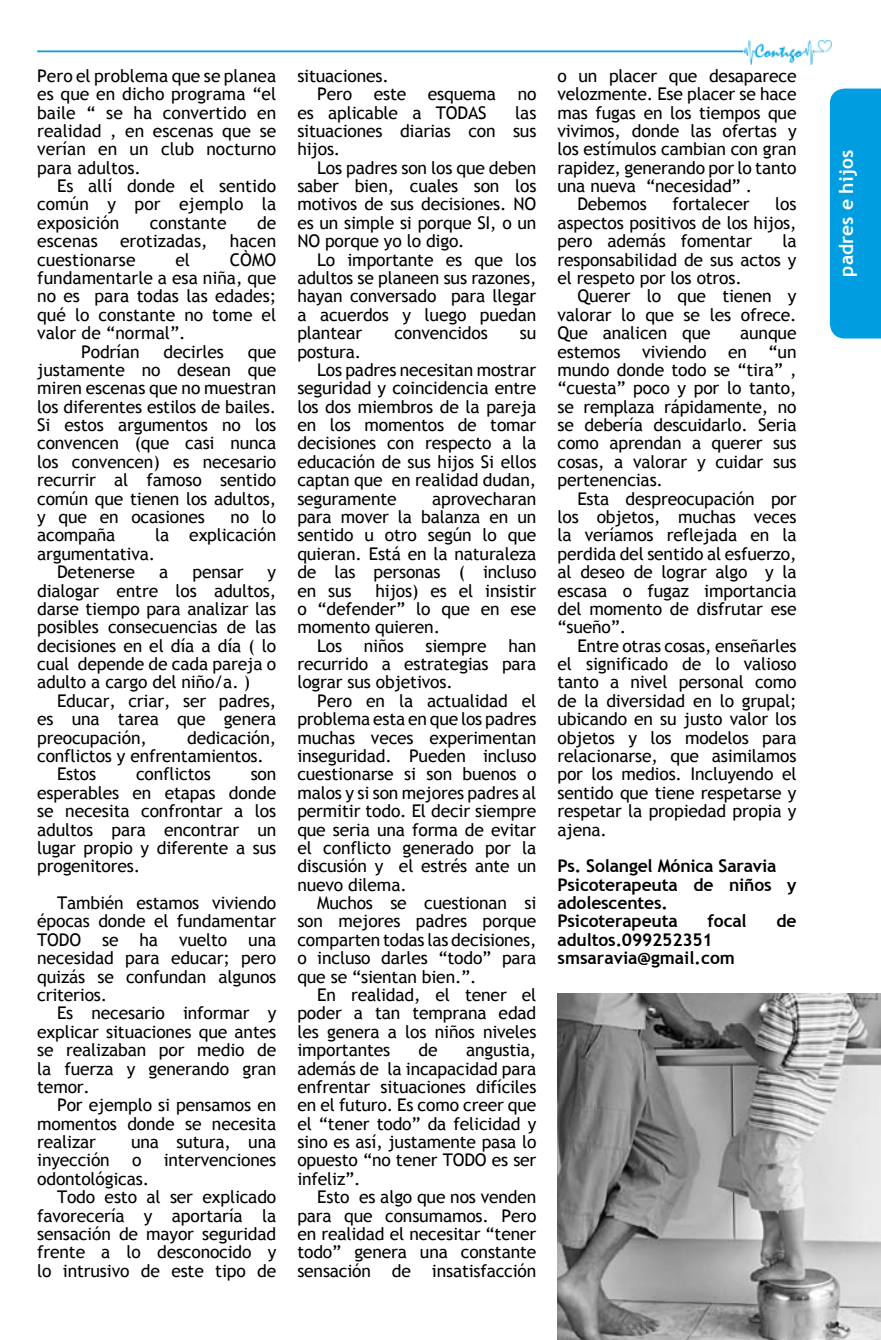
<style>
.page{position:relative;width:881px;height:1340px;background:#fff}
.page>*{position:absolute;margin:0;border:0;box-sizing:border-box;transform-origin:0 0}
.t1{font:700 19.25px "Trebuchet MS";color:#fff}
.t2{font:17.5px/18.4px "Trebuchet MS";letter-spacing:-.01em;color:#000;text-align:justify}
.t3{font:700 17.5px/18.4px "Trebuchet MS";letter-spacing:-.01em;color:#000}
</style>
<div class="page">
<hr style="left:37px;top:50px;width:708px;height:2px;background:#009ee0">
<img style="left:743px;top:41px;width:88px;height:23px">
<div style="left:829px;top:89px;width:52px;height:249px;background:#009ee0"></div>
<img style="left:557px;top:993px;width:324px;height:346px">
<p class="t2" style="left:37px;top:67px;width:240px">Pero el problema que se planea es que en dicho programa “el baile “ se ha convertido en realidad , en escenas que se verían en un club nocturno para adultos.</p>
<p class="t2" style="left:37px;top:177px;width:240px;text-indent:20px">Es allí donde el sentido común y por ejemplo la exposición</p>
<p class="t2" style="left:150px;top:214px;width:78px">constante</p>
<p class="t2" style="left:257px;top:214px;width:21px">de</p>
<p class="t2" style="left:37px;top:232px;width:62px">escenas</p>
<p class="t2" style="left:120px;top:232px;width:89px">erotizadas,</p>
<p class="t2" style="left:230px;top:232px;width:48px">hacen</p>
<p class="t2" style="left:37px;top:250px;width:100px">cuestionarse</p>
<p class="t2" style="left:175px;top:250px;width:16px">el</p>
<p class="t2" style="left:230px;top:250px;width:48px">CÒMO</p>
<p class="t2" style="left:37px;top:269px;width:240px">fundamentarle a esa niña, que</p>
<p class="t2" style="left:37px;top:287px;width:240px">no es para todas las edades;</p>
<p class="t2" style="left:37px;top:305px;width:240px">qué lo constante no tome el</p>
<p class="t2" style="left:37px;top:324px;width:150px">valor de “normal”.</p>
<p class="t2" style="left:81px;top:342px;width:60px">Podrían</p>
<p class="t2" style="left:163px;top:342px;width:62px">decirles</p>
<p class="t2" style="left:37px;top:342px;width:240px;text-indent:210px">que justamente no desean que miren escenas que no muestran los diferentes estilos de bailes.<br>Si estos argumentos no los convencen (que casi nunca los convencen) es necesario recurrir al famoso sentido común que tienen los adultos, y que en ocasiones</p>
<p class="t2" style="left:230px;top:508px;width:47px">no lo</p>
<p class="t2" style="left:37px;top:526px;width:80px">acompaña</p>
<p class="t2" style="left:155px;top:526px;width:122px">la explicación</p>
<p class="t2" style="left:37px;top:544px;width:119px;text-align:center">argumentativa.<br>Detenerse</p>
<p class="t2" style="left:159px;top:563px;width:11px">a</p>
<p class="t2" style="left:192px;top:563px;width:53px">pensar</p>
<p class="t2" style="left:37px;top:563px;width:240px;text-indent:230px">y dialogar entre los adultos, darse tiempo para analizar las posibles consecuencias de las decisiones en el día a día ( lo cual depende de cada pareja o adulto a cargo del niño/a. )</p>
<p class="t2" style="left:37px;top:691px;width:240px;text-indent:20px">Educar, criar, ser padres, es una tarea que genera preocupación,</p>
<p class="t2" style="left:187px;top:728px;width:91px">dedicación,</p>
<p class="t2" style="left:37px;top:746px;width:228px">conflictos y enfrentamientos.</p>
<p class="t2" style="left:57px;top:765px;width:41px">Estos</p>
<p class="t2" style="left:136px;top:765px;width:76px">conflictos</p>
<p class="t2" style="left:37px;top:765px;width:241px;text-indent:213px">son esperables en etapas donde se necesita confrontar a los adultos para encontrar un lugar propio y diferente a sus progenitores.</p>
<p class="t2" style="left:37px;top:893px;width:240px;text-indent:20px">También estamos viviendo épocas donde el fundamentar TODO se ha vuelto una necesidad para educar; pero quizás se confundan algunos criterios.</p>
<p class="t2" style="left:37px;top:1004px;width:240px;text-indent:20px">Es necesario informar y explicar situaciones que antes se realizaban por medio de la fuerza y generando gran temor.</p>
<p class="t2" style="left:37px;top:1096px;width:240px;text-indent:20px">Por ejemplo si pensamos en momentos donde se necesita realizar</p>
<p class="t2" style="left:131px;top:1132px;width:147px">una sutura, una</p>
<p class="t2" style="left:37px;top:1151px;width:74px">inyección</p>
<p class="t2" style="left:132px;top:1151px;width:11px">o</p>
<p class="t2" style="left:164px;top:1151px;width:114px">intervenciones</p>
<p class="t2" style="left:37px;top:1169px;width:113px">odontológicas.</p>
<p class="t2" style="left:57px;top:1187px;width:221px">Todo esto al ser explicado</p>
<p class="t2" style="left:37px;top:1206px;width:240px">favorecería y aportaría la</p>
<p class="t2" style="left:37px;top:1224px;width:240px">sensación de mayor seguridad</p>
<p class="t2" style="left:37px;top:1243px;width:240px">frente a lo desconocido y</p>
<p class="t2" style="left:37px;top:1261px;width:240px">lo intrusivo de este tipo de</p>
<p class="t2" style="left:297px;top:67px;width:93px">situaciones.</p>
<p class="t2" style="left:317px;top:85px;width:221px">Pero este esquema no</p>
<p class="t2" style="left:297px;top:103px;width:191px">es aplicable a TODAS</p>
<p class="t2" style="left:297px;top:103px;width:240px;text-indent:218px">las situaciones diarias con sus hijos.</p>
<p class="t2" style="left:297px;top:158px;width:240px;text-indent:20px">Los padres son los que deben saber bien, cuales son los motivos de sus decisiones. NO es un simple si porque SI, o un NO porque yo lo digo.</p>
<p class="t2" style="left:297px;top:250px;width:240px;text-indent:20px">Lo importante es que los adultos se planeen sus razones, hayan conversado para llegar a acuerdos y luego puedan plantear</p>
<p class="t2" style="left:394px;top:324px;width:95px">convencidos</p>
<p class="t2" style="left:520px;top:324px;width:18px">su</p>
<p class="t2" style="left:297px;top:342px;width:65px">postura.</p>
<p class="t2" style="left:317px;top:361px;width:221px">Los padres necesitan mostrar</p>
<p class="t2" style="left:297px;top:379px;width:240px">seguridad y coincidencia entre</p>
<p class="t2" style="left:297px;top:397px;width:240px">los dos miembros de la pareja</p>
<p class="t2" style="left:297px;top:416px;width:240px">en los momentos de tomar</p>
<p class="t2" style="left:297px;top:434px;width:240px">decisiones con respecto a la</p>
<p class="t2" style="left:297px;top:452px;width:240px">educación de sus hijos Si ellos</p>
<p class="t2" style="left:297px;top:471px;width:240px">captan que en realidad dudan,</p>
<p class="t2" style="left:297px;top:489px;width:101px">seguramente</p>
<p class="t2" style="left:297px;top:489px;width:240px;text-indent:135px">aprovecharan para mover la balanza en un sentido u otro según lo que quieran. Está en la naturaleza de las personas ( incluso en sus</p>
<p class="t2" style="left:297px;top:581px;width:240px;text-indent:78px">hijos) es el insistir o “defender” lo que en ese momento quieren.</p>
<p class="t2" style="left:297px;top:636px;width:240px;text-indent:20px">Los niños siempre han recurrido a estrategias para lograr sus objetivos.</p>
<p class="t2" style="left:297px;top:691px;width:240px;text-indent:20px">Pero en la actualidad el problema esta en que los padres muchas veces experimentan inseguridad. Pueden incluso cuestionarse si son buenos o malos y si son mejores padres al permitir todo. El decir siempre que seria una forma de evitar el conflicto generado por la discusión y el estrés ante un nuevo dilema.</p>
<p class="t2" style="left:297px;top:893px;width:240px;text-indent:20px">Muchos se cuestionan si son mejores padres porque comparten todas las decisiones, o incluso darles “todo” para que se “sientan bien.”.</p>
<p class="t2" style="left:297px;top:985px;width:240px;text-indent:20px">En realidad, el tener el poder a tan temprana edad les genera a los niños niveles importantes</p>
<p class="t2" style="left:418px;top:1040px;width:21px">de</p>
<p class="t2" style="left:297px;top:1040px;width:240px;text-indent:169px">angustia, además de la incapacidad para enfrentar situaciones difíciles en el futuro. Es como creer que el “tener todo” da felicidad y sino es así, justamente pasa lo opuesto “no tener TODO es ser infeliz”.</p>
<p class="t2" style="left:297px;top:1187px;width:240px;text-indent:20px">Esto es algo que nos venden para que consumamos. Pero en realidad el necesitar “tener todo” genera una constante sensación de insatisfacción</p>
<p class="t2" style="left:557px;top:67px;width:240px">o un placer que desaparece</p>
<p class="t2" style="left:557px;top:85px;width:240px">velozmente. Ese placer se hace</p>
<p class="t2" style="left:557px;top:103px;width:240px">mas fugas en los tiempos que</p>
<p class="t2" style="left:557px;top:122px;width:241px">vivimos, donde las ofertas y</p>
<p class="t2" style="left:557px;top:140px;width:240px">los estímulos cambian con gran</p>
<p class="t2" style="left:557px;top:158px;width:240px">rapidez, generando por lo tanto</p>
<p class="t2" style="left:557px;top:177px;width:196px">una nueva “necesidad” .</p>
<p class="t2" style="left:577px;top:195px;width:71px">Debemos</p>
<p class="t2" style="left:672px;top:195px;width:78px">fortalecer</p>
<p class="t2" style="left:557px;top:195px;width:241px;text-indent:218px">los aspectos positivos de los hijos, pero además fomentar</p>
<p class="t2" style="left:557px;top:232px;width:240px;text-indent:225px">la responsabilidad de sus actos y el respeto por los otros.</p>
<p class="t2" style="left:557px;top:287px;width:241px;text-indent:20px">Querer lo que tienen y valorar lo que se les ofrece.<br>Que analicen que</p>
<p class="t2" style="left:557px;top:324px;width:240px;text-indent:183px">aunque estemos viviendo en “un mundo donde todo se “tira” , “cuesta” poco y por lo tanto, se remplaza rápidamente, no se debería descuidarlo. Seria como aprendan a querer sus cosas, a valorar y cuidar sus pertenencias.</p>
<p class="t2" style="left:557px;top:489px;width:241px;text-indent:20px">Esta despreocupación por los objetos, muchas veces la veríamos reflejada en la perdida del sentido al esfuerzo, al deseo de lograr algo y la escasa o fugaz importancia del momento de disfrutar ese “sueño”.</p>
<p class="t2" style="left:557px;top:636px;width:241px;text-indent:20px">Entre otras cosas, enseñarles el significado de lo valioso tanto a nivel personal como de la diversidad en lo grupal; ubicando en su justo valor los objetos y los modelos para relacionarse, que asimilamos por los medios. Incluyendo el sentido que tiene respetarse y respetar la propiedad propia y ajena.</p>
<p class="t3" style="left:557px;top:856px;width:240px">Ps. Solangel Mónica Saravia<br>Psicoterapeuta de niños y adolescentes.<br>Psicoterapeuta</p>
<p class="t3" style="left:707px;top:912px;width:41px">focal</p>
<p class="t3" style="left:776px;top:912px;width:22px">de</p>
<p class="t3" style="left:557px;top:930px;width:179px">adultos.099252351 smsaravia@gmail.com</p>
<p class="t1" style="left:834px;top:276px;width:128px;rotate:-90deg">padres e hijos</p>
</div>
